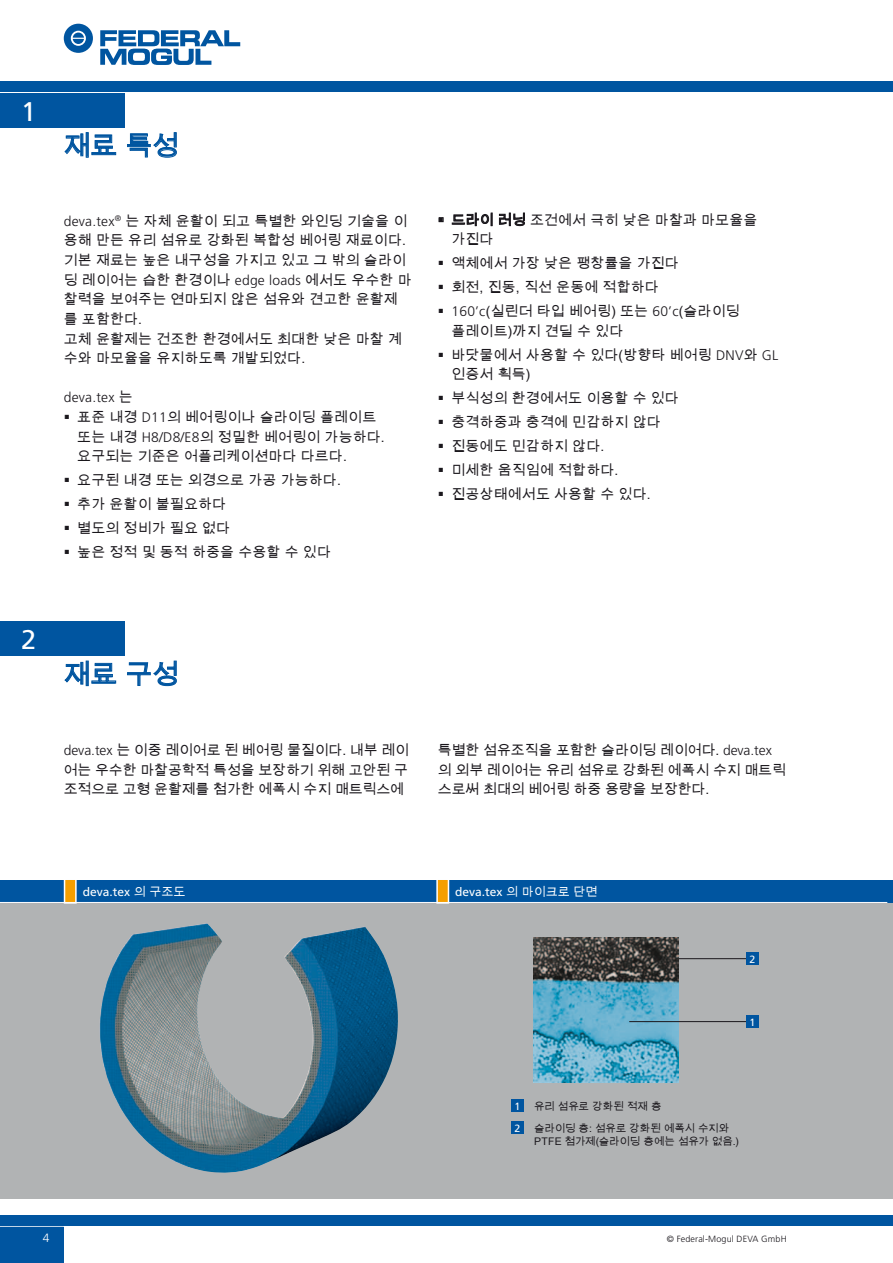
<style>
.page{position:relative;width:893px;height:1263px;background:#fff}
.page>*{position:absolute;margin:0;border:0;box-sizing:border-box;transform-origin:0 0}
.t1{font:27px "Arial Unicode MS";letter-spacing:-.02em;color:#0055a0}
.t2{font:27px "Frutiger";color:#fff}
.t3{font:13.8px/19.6px "Arial Unicode MS";letter-spacing:.015em;color:#1a171c}
.t4{font:13.8px/19.6px "Arial Unicode MS";letter-spacing:-.005em;color:#1a171c}
.t5{font:300 13.8px "Frutiger";letter-spacing:.015em;color:#1a171c}
.t6{font:12px "Frutiger";color:#fff}
.t7{font:300 12px "Frutiger";color:#fff}
.t8{font:10.5px/13.5px "Arial Unicode MS";letter-spacing:-.005em;color:#1a171c}
.t9{font:10.5px "Frutiger";color:#fff}
.t10{font:300 9px "Frutiger";letter-spacing:.015em;color:#1a171c}
.s1{font-family:"Frutiger";font-weight:300}
.s2{font-family:"Arial Unicode MS";font-weight:400}
.s3{font-family:"Arial Unicode MS"}
</style>
<div class="page">
<div style="left:0;top:1215px;width:893px;height:10px;background:#0055a0"></div>
<div style="left:0;top:1227px;width:64px;height:36px;background:#0055a0"></div>
<div style="left:0;top:81px;width:893px;height:11px;background:#0055a0"></div>
<svg style="left:100px;top:30px;width:140px;height:35px"></svg>
<svg style="left:64px;top:24px;width:29px;height:29px"></svg>
<div style="left:0;top:902px;width:893px;height:297px;background:#b1b3b4"></div>
<div style="left:0;top:94px;width:125px;height:34px;background:#0055a0"></div>
<div style="left:0;top:622px;width:125px;height:34px;background:#0055a0"></div>
<svg style="left:64px;top:132px;width:52px;height:26px"></svg>
<svg style="left:127px;top:132px;width:50px;height:26px"></svg>
<svg style="left:64px;top:661px;width:52px;height:25px"></svg>
<svg style="left:127px;top:661px;width:50px;height:25px"></svg>
<img style="left:100px;top:923px;width:298px;height:250px">
<div style="left:0;top:880px;width:893px;height:23px;background:#0055a0"></div>
<div style="left:436px;top:878px;width:13px;height:26px;background:#f59f00;border:2px solid #fff"></div>
<div style="left:64px;top:878px;width:13px;height:26px;background:#f59f00;border:2px solid #fff"></div>
<hr style="left:0;top:879px;width:887px;height:1px;background:#fff">
<hr style="left:0;top:902px;width:887px;height:1px;background:#fff">
<div style="left:511px;top:1121px;width:13px;height:13px;background:#0055a0"></div>
<div style="left:511px;top:1099px;width:13px;height:12px;background:#0055a0"></div>
<hr style="left:670px;top:958px;width:76px;height:1px;background:#1a171c">
<div style="left:746px;top:952px;width:12px;height:13px;background:#0055a0"></div>
<img style="left:534px;top:937px;width:144px;height:145px">
<hr style="left:629px;top:1021px;width:117px;height:1px;background:#1a171c">
<div style="left:746px;top:1015px;width:12px;height:13px;background:#0055a0"></div>
<svg style="left:452px;top:213px;width:40px;height:13px"></svg>
<svg style="left:499px;top:213px;width:26px;height:13px"></svg>
<svg style="left:439px;top:217px;width:4px;height:5px"></svg>
<h1 class="t2" style="left:21px;top:96px;width:17px">1</h1>
<h1 class="t2" style="left:21px;top:624px;width:17px">2</h1>
<h1 class="t1" style="left:64px;top:126px;width:117px">재료 특성</h1>
<p class="t3" style="left:64px;top:210px;width:349px"><span class="s1">deva.tex</span><sup>®</sup> 는 자체 윤활이 되고 특별한 와인딩 기술을 이 용해 만든 유리 섬유로 강화된 복합성 베어링 재료이다. 기본 재료는 높은 내구성을 가지고 있고 그 밖의 슬라이 딩 레이어는 습한 환경이나 <span class="s1">edge loads</span> 에서도 우수한 마 찰력을 보여주는 연마되지 않은 섬유와 견고한 윤활제 를 포함한다.<br>고체 윤활제는 건조한 환경에서도 최대한 낮은 마찰 계 수와 마모율을 유지하도록 개발되었다.</p>
<p class="t5" style="left:64px;top:390px;width:70px">deva.tex <span class="s2">는</span></p>
<p class="t3" style="left:77px;top:407px;width:309px">표준 내경 <span class="s1">D11</span>의 베어링이나 슬라이딩 플레이트 또는 내경 <span class="s1">H8/D8/E8</span>의 정밀한 베어링이 가능하다. 요구되는 기준은 어플리케이션마다 다르다.</p>
<p class="t3" style="left:77px;top:468px;width:265px;line-height:23.9px">요구된 내경 또는 외경으로 가공 가능하다. 추가 윤활이 불필요하다<br>별도의 정비가 필요 없다<br>높은 정적 및 동적 하중을 수용할 수 있다</p>
<p class="t3" style="left:451px;top:209px;width:307px">드라이 러닝 조건에서 극히 낮은 마찰과 마모율을 가진다</p>
<p class="t3" style="left:451px;top:251px;width:290px;line-height:23.9px">액체에서 가장 낮은 팽창률을 가진다<br>회전, 진동, 직선 운동에 적합하다<br><span class="s1">160’c</span>(실린더 타입 베어링) 또는 <span class="s1">60’c</span>(슬라이딩</p>
<p class="t3" style="left:451px;top:318px;width:328px;line-height:23.9px">플레이트)까지 견딜 수 있다<br>바닷물에서 사용할 수 있다(방향타 베어링 <span class="s1">DNV</span>와 <span class="s1">GL</span></p>
<p class="t3" style="left:451px;top:362px;width:229px;line-height:23.9px">인증서 획득)<br>부식성의 환경에서도 이용할 수 있다 충격하중과 충격에 민감하지 않다 진동에도 민감하지 않다.<br>미세한 움직임에 적합하다. 진공상태에서도 사용할 수 있다.</p>
<h1 class="t1" style="left:64px;top:655px;width:116px">재료 구성</h1>
<p class="t3" style="left:64px;top:740px;width:347px;text-align:justify"><span class="s1">deva.tex</span> 는 이중 레이어로 된 베어링 물질이다. 내부 레이 어는 우수한 마찰공학적 특성을 보장하기 위해 고안된 구 조적으로 고형 윤활제를 첨가한 에폭시 수지 매트릭스에</p>
<p class="t4" style="left:438px;top:740px;width:349px">특별한 섬유조직을 포함한 슬라이딩 레이어다. <span class="s1">deva.tex </span>의 외부 레이어는 유리 섬유로 강화된 에폭시 수지 매트릭 스로써 최대의 베어링 하중 용량을 보장한다.</p>
<p class="t6" style="left:83px;top:884px;width:104px">deva.tex <span class="s3">의 구조도</span></p>
<p class="t6" style="left:455px;top:884px;width:144px">deva.tex <span class="s3">의 마이크로 단면</span></p>
<p class="t9" style="left:749px;top:953px;width:7px">2</p>
<p class="t9" style="left:749px;top:1016px;width:7px">1</p>
<p class="t9" style="left:515px;top:1100px;width:7px">1</p>
<p class="t8" style="left:534px;top:1098px;width:129px">유리 섬유로 강화된 적재 층</p>
<p class="t9" style="left:515px;top:1122px;width:7px">2</p>
<p class="t8" style="left:534px;top:1120px;width:206px">슬라이딩 층: 섬유로 강화된 에폭시 수지와<br>PTFE 첨가제(슬라이딩 층에는 섬유가 없음.)</p>
<p class="t7" style="left:43px;top:1231px;width:8px">4</p>
<p class="t10" style="left:667px;top:1234px;width:121px">© Federal-Mogul DEVA GmbH</p>
</div>
